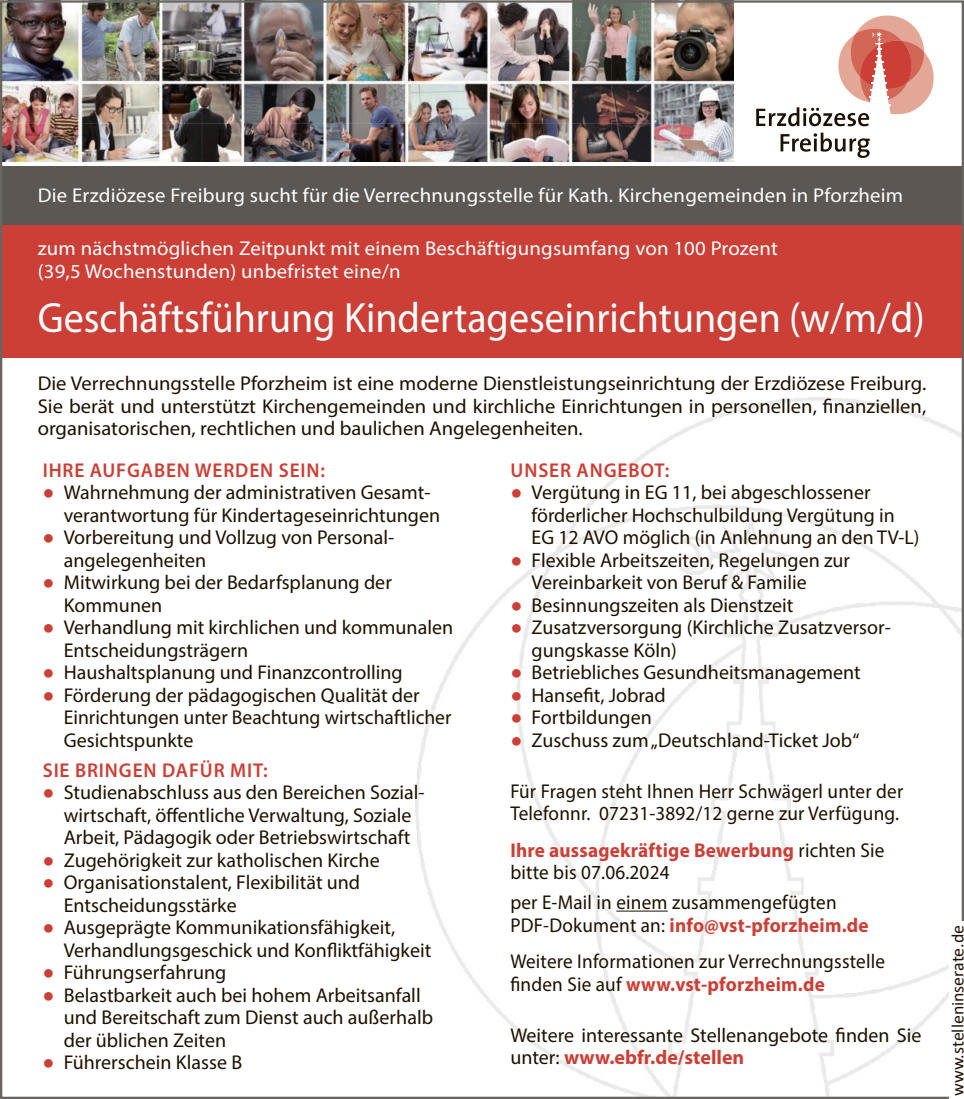
<style>
.page{position:relative;width:964px;height:1099px;background:#fff}
.page>*{position:absolute;margin:0;border:0;box-sizing:border-box;transform-origin:0 0}
.t1{font:42.5px "Myriad Pro";color:#fff;scale:.94 1}
.t2{font:20px/22.5px "Myriad Pro";color:#1d1100}
.t3{font:20px/22.5px "Myriad Pro";color:#1d1100;scale:.96 1}
.t4{font:20px/22.5px "Myriad Pro";letter-spacing:.01em;color:#fff;scale:1.04 1}
.t5{font:700 20px/22.5px "Myriad Pro";letter-spacing:.01em;color:#cb3f36;scale:.96 1}
.t6{font:600 20px "Myriad Pro";letter-spacing:.045em;color:#cb3f36}
.t7{font:17.5px "Calibri";color:#1d1100}
.s1{font-family:"Arial";color:#cb3f36}
.s2{font-weight:400;color:#1d1100}
.s3{font-weight:700;color:#cb3f36}
</style>
<div class="page">
<img style="left:415px;top:397px;width:546px;height:698px">
<div style="left:0;top:166px;width:964px;height:90px;background:#5c5753"></div>
<div style="left:0;top:225px;width:964px;height:133px;background:#cb3f36"></div>
<img style="left:3px;top:3px;width:730px;height:159px">
<svg style="left:780px;top:133px;width:90px;height:25px"></svg>
<svg style="left:756px;top:15px;width:178px;height:111px"></svg>
<div style="left:950px;top:921px;width:14px;height:177px;background:#fff"></div>
<hr style="left:616px;top:910px;width:52px;height:1px;background:#1d1100">
<p class="t4" style="left:38px;top:184px;width:834px">Die Erzdiözese Freiburg sucht für die Verrechnungsstelle für Kath. Kirchengemeinden in Pforzheim</p>
<p class="t4" style="left:38px;top:237px;width:713px">zum nächstmöglichen Zeitpunkt mit einem Beschäftigungsumfang von 100 Prozent (39,5 Wochenstunden) unbefristet eine/n</p>
<p class="t1" style="left:38px;top:292px;width:945px">Geschäftsführung Kindertageseinrichtungen (w/m/d)</p>
<p class="t2" style="left:38px;top:372px;width:890px;text-align:justify">Die Verrechnungsstelle Pforzheim ist eine moderne Dienstleistungseinrichtung der Erzdiözese Freiburg.<br>Sie berät und unterstützt Kirchengemeinden und kirchliche Einrichtungen in personellen, finanziellen, organisatorischen, rechtlichen und baulichen Angelegenheiten.</p>
<p class="t6" style="left:43px;top:457px;width:284px">IHRE AUFGABEN WERDEN SEIN:</p>
<p class="t2" style="left:64px;top:481px;width:378px;text-indent:-21px"><span class="s1">●</span> Wahrnehmung der administrativen Gesamt&shy;verantwortung für Kindertageseinrichtungen</p>
<p class="t2" style="left:64px;top:526px;width:332px;text-indent:-21px"><span class="s1">●</span> Vorbereitung und Vollzug von Personal&shy;angelegenheiten</p>
<p class="t2" style="left:64px;top:571px;width:330px;text-indent:-21px"><span class="s1">●</span> Mitwirkung bei der Bedarfsplanung der<br>Kommunen</p>
<p class="t2" style="left:64px;top:616px;width:391px;text-indent:-21px"><span class="s1">●</span> Verhandlung mit kirchlichen und kommunalen<br>Entscheidungsträgern</p>
<p class="t2" style="left:43px;top:661px;width:362px"><span class="s1">●</span> Haushaltsplanung und Finanzcontrolling</p>
<p class="t2" style="left:64px;top:683px;width:389px;text-indent:-21px"><span class="s1">●</span> Förderung der pädagogischen Qualität der<br>Einrichtungen unter Beachtung wirtschaftlicher<br>Gesichtspunkte</p>
<p class="t6" style="left:43px;top:757px;width:227px">SIE BRINGEN DAFÜR MIT:</p>
<p class="t2" style="left:43px;top:780px;width:384px;text-align:center"><span class="s1">●</span> Studienabschluss aus den Bereichen Sozial&shy;wirtschaft, öffentliche Verwaltung, Soziale<br>Arbeit, Pädagogik oder Betriebswirtschaft</p>
<p class="t2" style="left:43px;top:848px;width:339px"><span class="s1">●</span> Zugehörigkeit zur katholischen Kirche</p>
<p class="t2" style="left:64px;top:870px;width:298px;text-indent:-21px"><span class="s1">●</span> Organisationstalent, Flexibilität und<br>Entscheidungsstärke</p>
<p class="t2" style="left:64px;top:915px;width:369px;text-indent:-21px"><span class="s1">●</span> Ausgeprägte Kommunikationsfähigkeit,<br>Verhandlungsgeschick und Konfliktfähigkeit</p>
<p class="t2" style="left:43px;top:960px;width:185px"><span class="s1">●</span> Führungserfahrung</p>
<p class="t2" style="left:64px;top:983px;width:371px;text-indent:-21px"><span class="s1">●</span> Belastbarkeit auch bei hohem Arbeitsanfall und Bereitschaft zum Dienst auch außerhalb der üblichen Zeiten</p>
<p class="t2" style="left:43px;top:1050px;width:201px"><span class="s1">●</span> Führerschein Klasse B</p>
<p class="t6" style="left:510px;top:457px;width:160px">UNSER ANGEBOT:</p>
<p class="t2" style="left:531px;top:481px;width:389px;text-indent:-21px"><span class="s1">●</span> Vergütung in EG 11, bei abgeschlossener förderlicher Hochschulbildung Vergütung in<br>EG 12 AVO möglich (in Anlehnung an den TV-L)</p>
<p class="t2" style="left:531px;top:548px;width:320px;text-indent:-21px"><span class="s1">●</span> Flexible Arbeitszeiten, Regelungen zur<br>Vereinbarkeit von Beruf &amp; Familie</p>
<p class="t2" style="left:510px;top:593px;width:285px"><span class="s1">●</span> Besinnungszeiten als Dienstzeit</p>
<p class="t2" style="left:531px;top:616px;width:361px;text-indent:-21px"><span class="s1">●</span> Zusatzversorgung (Kirchliche Zusatzversor&shy;gungskasse Köln)</p>
<p class="t2" style="left:510px;top:661px;width:352px"><span class="s1">●</span> Betriebliches Gesundheitsmanagement</p>
<p class="t2" style="left:510px;top:683px;width:157px"><span class="s1">●</span> Hansefit, Jobrad</p>
<p class="t2" style="left:510px;top:706px;width:143px"><span class="s1">●</span> Fortbildungen</p>
<p class="t2" style="left:510px;top:728px;width:350px"><span class="s1">●</span> Zuschuss zum „Deutschland-Ticket Job“</p>
<p class="t3" style="left:510px;top:779px;width:411px">Für Fragen steht Ihnen Herr Schwägerl unter der<br>Telefonnr. 07231-3892/12 gerne zur Verfügung.</p>
<p class="t5" style="left:510px;top:838px;width:391px">Ihre aussagekräftige Bewerbung <span class="s2">richten Sie bitte bis 07.06.2024</span></p>
<p class="t3" style="left:510px;top:890px;width:375px">per E-Mail in einem zusammengefügten<br>PDF-Dokument an: <span class="s3">info@vst-pforzheim.de</span></p>
<p class="t3" style="left:510px;top:950px;width:392px">Weitere Informationen zur Verrechnungsstelle finden Sie auf <span class="s3">www.vst-pforzheim.de</span></p>
<p class="t2" style="left:510px;top:1023px;width:413px">Weitere interessante Stellenangebote finden Sie unter: <span class="s3">www.ebfr.de/stellen</span></p>
<p class="t7" style="left:945px;top:1095px;width:173px;rotate:-90deg">www.stelleninserate.de</p>
</div>
